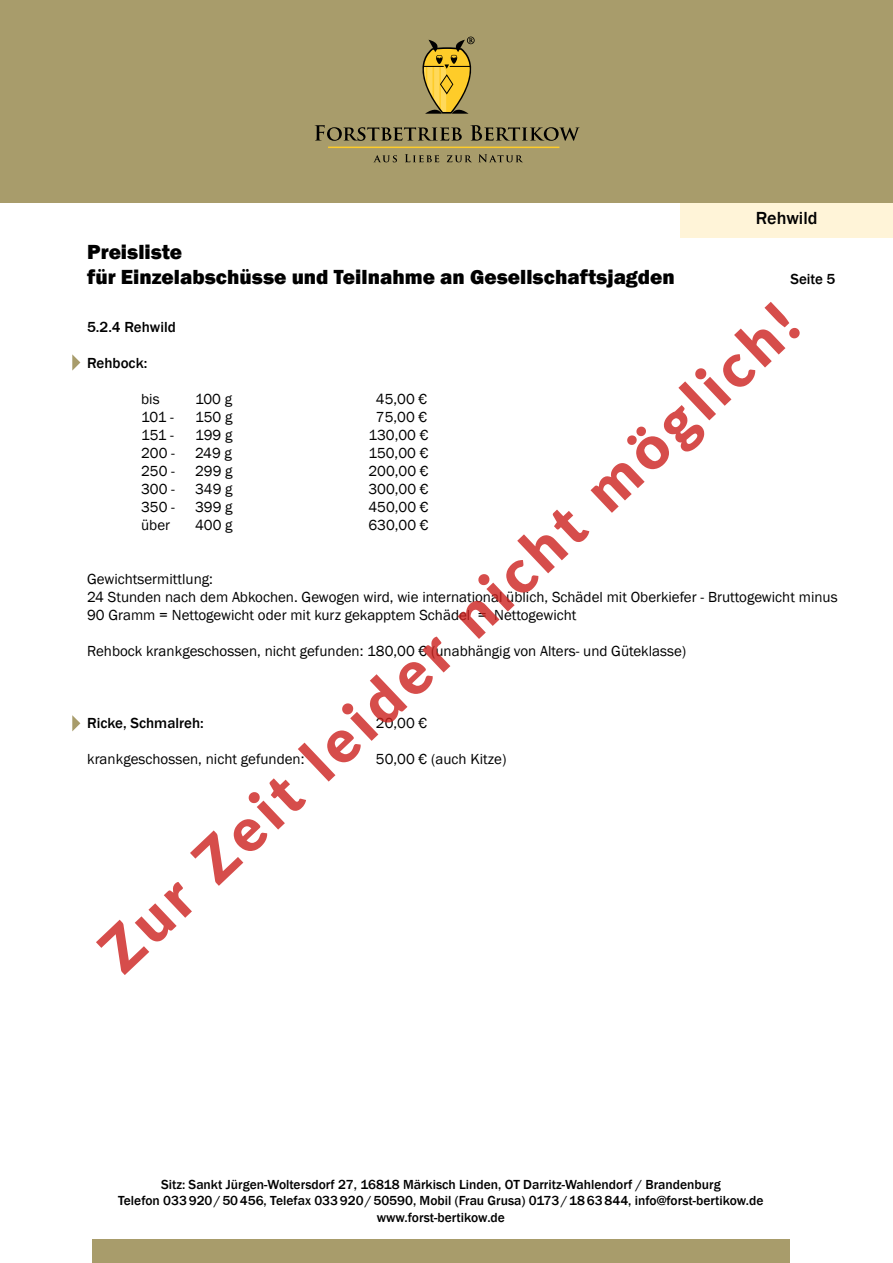
<style>
.page{position:relative;width:893px;height:1263px;background:#fff}
.page>*{position:absolute;margin:0;border:0;box-sizing:border-box;transform-origin:0 0}
.t1{font:900 60px "Lato";color:#cc211e}
.t2{font:800 21px/25.2px "Franklin Gothic";color:#000}
.t3{font:500 18px "Franklin Gothic";color:#000}
.t4{font:15px/18px "Franklin Gothic";color:#000}
.t5{font:500 15px "Franklin Gothic";color:#000}
.t6{font:500 13.5px/16.2px "Franklin Gothic";color:#000;text-align:center}
.s1{font-style:inherit}
</style>
<div class="page">
<div style="left:680px;top:203px;width:213px;height:34px;background:#fff4d8"></div>
<div style="left:0;top:0;width:893px;height:203px;background:#a89c6b"></div>
<div style="left:92px;top:1239px;width:697px;height:24px;background:#a89c6b"></div>
<svg style="left:72px;top:715px;width:8px;height:16px"></svg>
<svg style="left:72px;top:354px;width:8px;height:17px"></svg>
<svg style="left:315px;top:125px;width:265px;height:16px"></svg>
<svg style="left:374px;top:154px;width:149px;height:8px"></svg>
<hr style="left:328px;top:147px;width:231px;height:1px;background:#fecc29">
<svg style="left:422px;top:37px;width:53px;height:77px"></svg>
<h2 class="t2" style="left:87px;top:239px;width:589px">Preisliste<br>für Einzelabschüsse und Teilnahme an Gesellschaftsjagden</h2>
<p class="t3" style="left:756px;top:207px;width:63px">Rehwild</p>
<p class="t5" style="left:790px;top:270px;width:46px">Seite <span class="s1">5</span></p>
<h1 class="t1" style="left:76px;top:924px;width:939px;rotate:-43deg">Zur Zeit leider nicht möglich!</h1>
<p class="t5" style="left:87px;top:318px;width:90px">5.2.4 Rehwild</p>
<p class="t5" style="left:87px;top:354px;width:62px">Rehbock:</p>
<p class="t4" style="left:141px;top:390px;width:20px">bis</p>
<p class="t4" style="left:195px;top:390px;width:39px">100 g</p>
<p class="t4" style="left:376px;top:390px;width:53px">45,00 €</p>
<p class="t4" style="left:141px;top:408px;width:34px">101 -</p>
<p class="t4" style="left:195px;top:408px;width:39px">150 g</p>
<p class="t4" style="left:376px;top:408px;width:53px">75,00 €</p>
<p class="t4" style="left:141px;top:426px;width:34px">151 -</p>
<p class="t4" style="left:195px;top:426px;width:39px">199 g</p>
<p class="t4" style="left:368px;top:426px;width:62px">130,00 €</p>
<p class="t4" style="left:141px;top:444px;width:35px">200 -</p>
<p class="t4" style="left:195px;top:444px;width:38px">249 g</p>
<p class="t4" style="left:368px;top:444px;width:62px">150,00 €</p>
<p class="t4" style="left:141px;top:462px;width:35px">250 -</p>
<p class="t4" style="left:195px;top:462px;width:39px">299 g</p>
<p class="t4" style="left:368px;top:462px;width:62px">200,00 €</p>
<p class="t4" style="left:141px;top:480px;width:35px">300 -</p>
<p class="t4" style="left:195px;top:480px;width:39px">349 g</p>
<p class="t4" style="left:368px;top:480px;width:62px">300,00 €</p>
<p class="t4" style="left:141px;top:498px;width:35px">350 -</p>
<p class="t4" style="left:195px;top:498px;width:39px">399 g</p>
<p class="t4" style="left:368px;top:498px;width:62px">450,00 €</p>
<p class="t4" style="left:141px;top:516px;width:30px">über</p>
<p class="t4" style="left:195px;top:516px;width:39px">400 g</p>
<p class="t4" style="left:368px;top:516px;width:62px">630,00 €</p>
<p class="t4" style="left:87px;top:570px;width:752px">Gewichtsermittlung:<br>24 Stunden nach dem Abkochen. Gewogen wird, wie international üblich, Schädel mit Oberkiefer - Bruttogewicht minus<br>90 Gramm = Nettogewicht oder mit kurz gekapptem Schädel = Nettogewicht</p>
<p class="t4" style="left:87px;top:642px;width:601px">Rehbock krankgeschossen, nicht gefunden: 180,00 € (unabhängig von Alters- und Güteklasse)</p>
<p class="t5" style="left:87px;top:714px;width:118px">Ricke, Schmalreh:</p>
<p class="t4" style="left:376px;top:714px;width:53px">20,00 €</p>
<p class="t4" style="left:87px;top:750px;width:219px">krankgeschossen, nicht gefunden:</p>
<p class="t4" style="left:376px;top:750px;width:132px">50,00 € (auch Kitze)</p>
<p class="t6" style="left:118px;top:1177px;width:647px">Sitz: Sankt Jürgen-Woltersdorf 27, 16818 Märkisch Linden, OT Darritz-Wahlendorf / Brandenburg<br>Telefon 033920/50456, Telefax 033920/50590, Mobil (Frau Grusa) 0173/1863844, info@forst-bertikow.de www.forst-bertikow.de</p>
</div>
